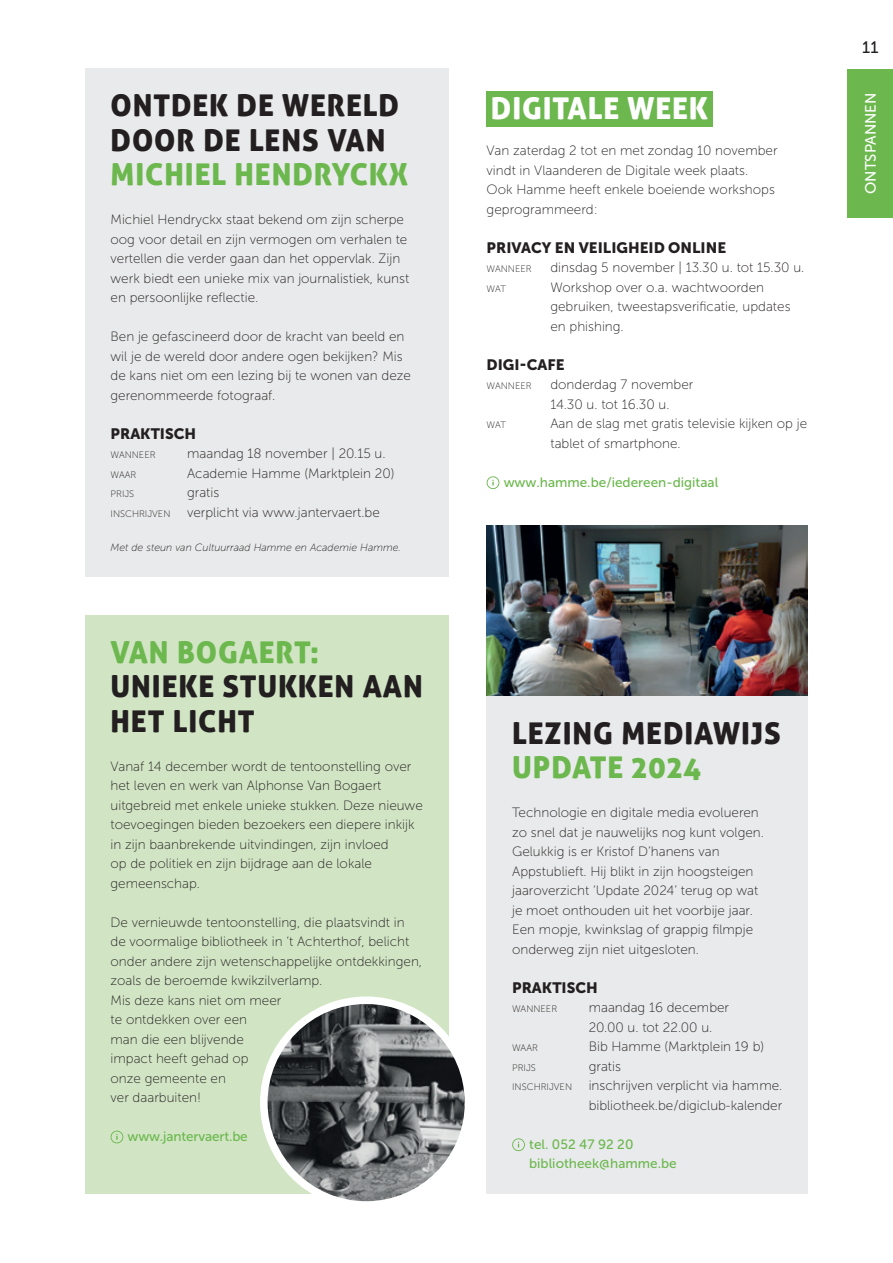
<style>
.page{position:relative;width:893px;height:1263px;background:#fff}
.page>*{position:absolute;margin:0;border:0;box-sizing:border-box;transform-origin:0 0}
.t1{font:30px/34.5px "Aller Display";letter-spacing:.03em;color:#231f20}
.t2{font:30px "Aller Display";letter-spacing:.03em;color:#6cb84f}
.t3{font:30px "Aller Display";letter-spacing:.03em;color:#fff}
.t4{font:16.5px "Museo Sans 500";color:#231f20}
.t5{font:15px "Museo Sans 900";color:#231f20}
.t6{font:15px "Museo Sans 500";color:#fff}
.t7{font:13.5px/19.5px "Museo Sans 100";color:#231f20}
.t8{font:13.5px/19.5px "Museo Sans 500";color:#6cb84f}
.t9{font:italic 10.5px "Museo Sans 100";color:#231f20}
.t10{font:9.45px "Museo Sans 100";color:#231f20}
.s1{font-size:9.45px}
</style>
<div class="page">
<img style="left:487px;top:525px;width:321px;height:171px">
<div style="left:848px;top:69px;width:45px;height:149px;background:#6cb84f"></div>
<div style="left:487px;top:92px;width:226px;height:35px;background:#6cb84f"></div>
<svg style="left:487px;top:476px;width:12px;height:13px"></svg>
<div style="left:85px;top:615px;width:363px;height:579px;background:#d1e5c4"></div>
<svg style="left:111px;top:1130px;width:12px;height:13px"></svg>
<div style="left:85px;top:69px;width:363px;height:508px;background:#e9eaeb"></div>
<div style="left:487px;top:696px;width:321px;height:498px;background:#e9eaeb"></div>
<svg style="left:512px;top:1138px;width:13px;height:13px"></svg>
<div style="left:383px;top:1136px;width:89px;height:87px;background:#fff"></div>
<img style="left:264px;top:1000px;width:204px;height:205px;border-radius:102px">
<div style="left:260px;top:996px;width:212px;height:213px;border:8px solid #fff;border-radius:50%"></div>
<h1 class="t1" style="left:111px;top:88px;width:290px">ONTDEK DE WERELD<br>DOOR DE LENS VAN</h1>
<h1 class="t2" style="left:111px;top:156px;width:299px">MICHIEL HENDRYCKX</h1>
<p class="t7" style="left:111px;top:210px;width:300px">Michiel Hendryckx staat bekend om zijn scherpe oog voor detail en zijn vermogen om verhalen te vertellen die verder gaan dan het oppervlak. Zijn werk biedt een unieke mix van journalistiek, kunst en persoonlijke reflectie.</p>
<p class="t7" style="left:111px;top:327px;width:302px">Ben je gefascineerd door de kracht van beeld en wil je de wereld door andere ogen bekijken? Mis de kans niet om een lezing bij te wonen van deze gerenommeerde fotograaf.</p>
<p class="t5" style="left:111px;top:425px;width:87px">PRAKTISCH</p>
<p class="t10" style="left:111px;top:450px;width:47px">WANNEER</p>
<p class="t7" style="left:187px;top:444px;width:200px">maandag 18 november | 20.15 u.</p>
<p class="t10" style="left:111px;top:470px;width:27px">WAAR</p>
<p class="t7" style="left:187px;top:464px;width:209px">Academie Hamme (Marktplein 20)</p>
<p class="t10" style="left:111px;top:489px;width:25px">PRIJS</p>
<p class="t7" style="left:111px;top:483px;width:271px;text-indent:77px">gratis<br><span class="s1">INSCHRIJVEN</span> verplicht via www.jantervaert.be</p>
<p class="t9" style="left:111px;top:542px;width:292px">Met de steun van Cultuurraad Hamme en Academie Hamme.</p>
<h1 class="t2" style="left:111px;top:633px;width:210px">VAN BOGAERT:</h1>
<h1 class="t1" style="left:111px;top:669px;width:314px">UNIEKE STUKKEN AAN<br>HET LICHT</h1>
<p class="t7" style="left:111px;top:756px;width:314px">Vanaf 14 december wordt de tentoonstelling over het leven en werk van Alphonse Van Bogaert uitgebreid met enkele unieke stukken. Deze nieuwe toevoegingen bieden bezoekers een diepere inkijk in zijn baanbrekende uitvindingen, zijn invloed<br>op de politiek en zijn bijdrage aan de lokale gemeenschap.</p>
<p class="t7" style="left:111px;top:912px;width:313px">De vernieuwde tentoonstelling, die plaatsvindt in de voormalige bibliotheek in ‘t Achterthof, belicht onder andere zijn wetenschappelijke ontdekkingen, zoals de beroemde kwikzilverlamp.<br>Mis deze kans niet om meer<br>te ontdekken over een<br>man die een blijvende<br>impact heeft gehad op<br>onze gemeente en<br>ver daarbuiten!</p>
<p class="t8" style="left:128px;top:1127px;width:122px">www.jantervaert.be</p>
<h1 class="t3" style="left:491px;top:90px;width:218px">DIGITALE WEEK</h1>
<p class="t7" style="left:487px;top:141px;width:292px">Van zaterdag 2 tot en met zondag 10 november vindt in Vlaanderen de Digitale week plaats.<br>Ook Hamme heeft enkele boeiende workshops geprogrammeerd:</p>
<p class="t5" style="left:487px;top:239px;width:241px">PRIVACY EN VEILIGHEID ONLINE</p>
<p class="t10" style="left:487px;top:264px;width:47px">WANNEER</p>
<p class="t7" style="left:550px;top:258px;width:255px">dinsdag 5 november | 13.30 u. tot 15.30 u.</p>
<p class="t10" style="left:487px;top:284px;width:21px">WAT</p>
<p class="t7" style="left:550px;top:278px;width:242px">Workshop over o.a. wachtwoorden gebruiken, tweestapsverificatie, updates en phishing.</p>
<p class="t5" style="left:487px;top:356px;width:79px">DIGI-CAFE</p>
<p class="t10" style="left:487px;top:381px;width:47px">WANNEER</p>
<p class="t7" style="left:550px;top:375px;width:145px">donderdag 7 november<br>14.30 u. tot 16.30 u.</p>
<p class="t10" style="left:487px;top:420px;width:21px">WAT</p>
<p class="t7" style="left:550px;top:414px;width:258px">Aan de slag met gratis televisie kijken op je tablet of smartphone.</p>
<p class="t8" style="left:504px;top:473px;width:216px">www.hamme.be/iedereen-digitaal</p>
<p class="t4" style="left:862px;top:38px;width:18px">11</p>
<p class="t6" style="left:863px;top:194px;width:103px;rotate:-90deg">ONTSPANNEN</p>
<h1 class="t1" style="left:512px;top:715px;width:270px">LEZING MEDIAWIJS</h1>
<h1 class="t2" style="left:512px;top:749px;width:191px">UPDATE 2024</h1>
<p class="t7" style="left:512px;top:803px;width:253px">Technologie en digitale media evolueren zo snel dat je nauwelijks nog kunt volgen.<br>Gelukkig is er Kristof D’hanens van Appstublieft. Hij blikt in zijn hoogsteigen jaaroverzicht ‘Update 2024’ terug op wat je moet onthouden uit het voorbije jaar.<br>Een mopje, kwinkslag of grappig filmpje onderweg zijn niet uitgesloten.</p>
<p class="t5" style="left:512px;top:979px;width:87px">PRAKTISCH</p>
<p class="t10" style="left:512px;top:1004px;width:47px">WANNEER</p>
<p class="t7" style="left:589px;top:998px;width:142px">maandag 16 december<br>20.00 u. tot 22.00 u.</p>
<p class="t10" style="left:512px;top:1043px;width:27px">WAAR</p>
<p class="t7" style="left:589px;top:1037px;width:177px">Bib Hamme (Marktplein 19 b)</p>
<p class="t10" style="left:512px;top:1063px;width:25px">PRIJS</p>
<p class="t7" style="left:589px;top:1057px;width:34px">gratis</p>
<p class="t7" style="left:512px;top:1076px;width:272px"><span class="s1">INSCHRIJVEN</span> inschrijven verplicht via hamme.</p>
<p class="t7" style="left:589px;top:1096px;width:195px">bibliotheek.be/digiclub-kalender</p>
<p class="t8" style="left:529px;top:1134px;width:149px">tel. 052 47 92 20 bibliotheek@hamme.be</p>
</div>
